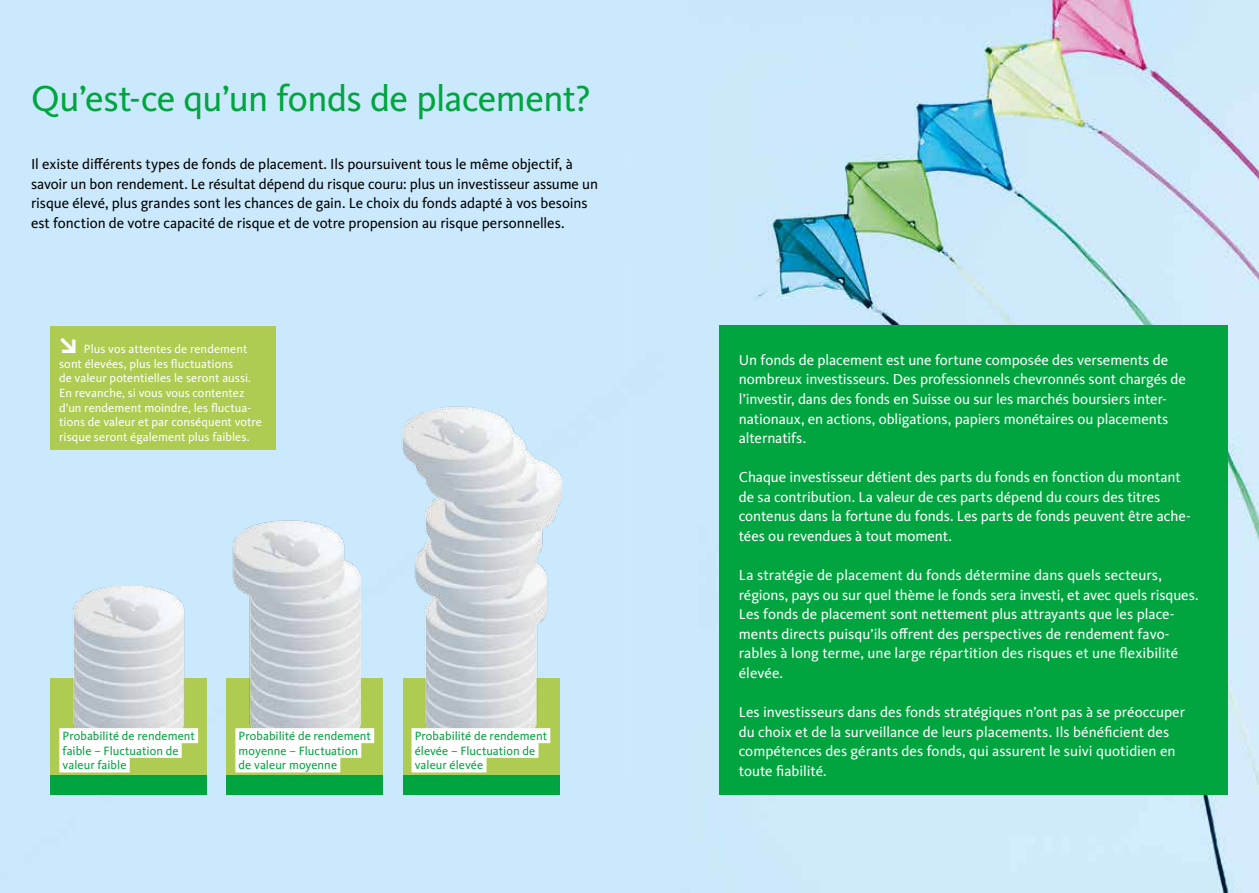
<style>
.page{position:relative;width:1259px;height:893px;background:#fff}
.page>*{position:absolute;margin:0;border:0;box-sizing:border-box;transform-origin:0 0}
.t1{font:37.5px "Migrosbank Kievit";letter-spacing:-.015em;color:#00a53f}
.t2{font:15px/19.5px "Migrosbank Kievit";color:#fff}
.t3{font:15px/19.5px "Migrosbank Kievit";letter-spacing:-.005em;color:#000}
.t4{font:12.3px/14.7px "Migrosbank Kievit";letter-spacing:.005em;color:#fff}
.t5{font:12.3px/14.7px "Migrosbank Kievit";color:#00a53f}
.s1{font-size:24.75px}
</style>
<div class="page">
<img style="left:0;top:0;width:1259px;height:893px">
<div style="left:719px;top:326px;width:509px;height:469px;background:#00a53f"></div>
<img style="left:0;top:58px;width:629px;height:835px">
<div style="left:51px;top:326px;width:225px;height:124px;background:#aecc52"></div>
<div style="left:59px;top:728px;width:139px;height:15px;background:#fff"></div>
<div style="left:59px;top:743px;width:123px;height:15px;background:#fff"></div>
<div style="left:59px;top:757px;width:71px;height:15px;background:#fff"></div>
<div style="left:235px;top:728px;width:139px;height:15px;background:#fff"></div>
<div style="left:235px;top:743px;width:126px;height:15px;background:#fff"></div>
<div style="left:235px;top:757px;width:105px;height:15px;background:#fff"></div>
<div style="left:411px;top:728px;width:139px;height:15px;background:#fff"></div>
<div style="left:411px;top:743px;width:127px;height:15px;background:#fff"></div>
<div style="left:411px;top:757px;width:75px;height:15px;background:#fff"></div>
<h1 class="t1" style="left:31px;top:77px;width:561px">Qu’est-ce qu’un fonds de placement?</h1>
<p class="t3" style="left:31px;top:155px;width:568px">Il existe différents types de fonds de placement. Ils poursuivent tous le même objectif, à savoir un bon rendement. Le résultat dépend du risque couru: plus un investisseur assume un risque élevé, plus grandes sont les chances de gain. Le choix du fonds adapté à vos besoins est fonction de votre capacité de risque et de votre propension au risque personnelles.</p>
<p class="t4" style="left:59px;top:342px;width:204px"><span class="s1">•</span> Plus vos attentes de rendement sont élevées, plus les fluctuations<br>de valeur potentielles le seront aussi.<br>En revanche, si vous vous contentez d’un rendement moindre, les fluctua&shy;tions de valeur et par conséquent votre risque seront également plus faibles.</p>
<p class="t5" style="left:63px;top:728px;width:134px">Probabilité de rendement faible – Fluctuation de valeur faible</p>
<p class="t5" style="left:239px;top:728px;width:134px">Probabilité de rendement moyenne – Fluctuation de valeur moyenne</p>
<p class="t5" style="left:415px;top:728px;width:134px">Probabilité de rendement élevée – Fluctuation de valeur élevée</p>
<p class="t2" style="left:739px;top:350px;width:449px">Un fonds de placement est une fortune composée des versements de nombreux investisseurs. Des professionnels chevronnés sont chargés de l’investir, dans des fonds en Suisse ou sur les marchés boursiers inter&shy;nationaux, en actions, obligations, papiers monétaires ou placements alternatifs.</p>
<p class="t2" style="left:739px;top:468px;width:453px">Chaque investisseur détient des parts du fonds en fonction du montant de sa contribution. La valeur de ces parts dépend du cours des titres contenus dans la fortune du fonds. Les parts de fonds peuvent être ache&shy;tées ou revendues à tout moment.</p>
<p class="t2" style="left:739px;top:565px;width:461px">La stratégie de placement du fonds détermine dans quels secteurs, régions, pays ou sur quel thème le fonds sera investi, et avec quels risques.<br>Les fonds de placement sont nettement plus attrayants que les place&shy;ments directs puisqu’ils offrent des perspectives de rendement favo&shy;rables à long terme, une large répartition des risques et une flexibilité élevée.</p>
<p class="t2" style="left:739px;top:702px;width:448px">Les investisseurs dans des fonds stratégiques n’ont pas à se préoccuper du choix et de la surveillance de leurs placements. Ils bénéficient des compétences des gérants des fonds, qui assurent le suivi quotidien en toute fiabilité.</p>
</div>
